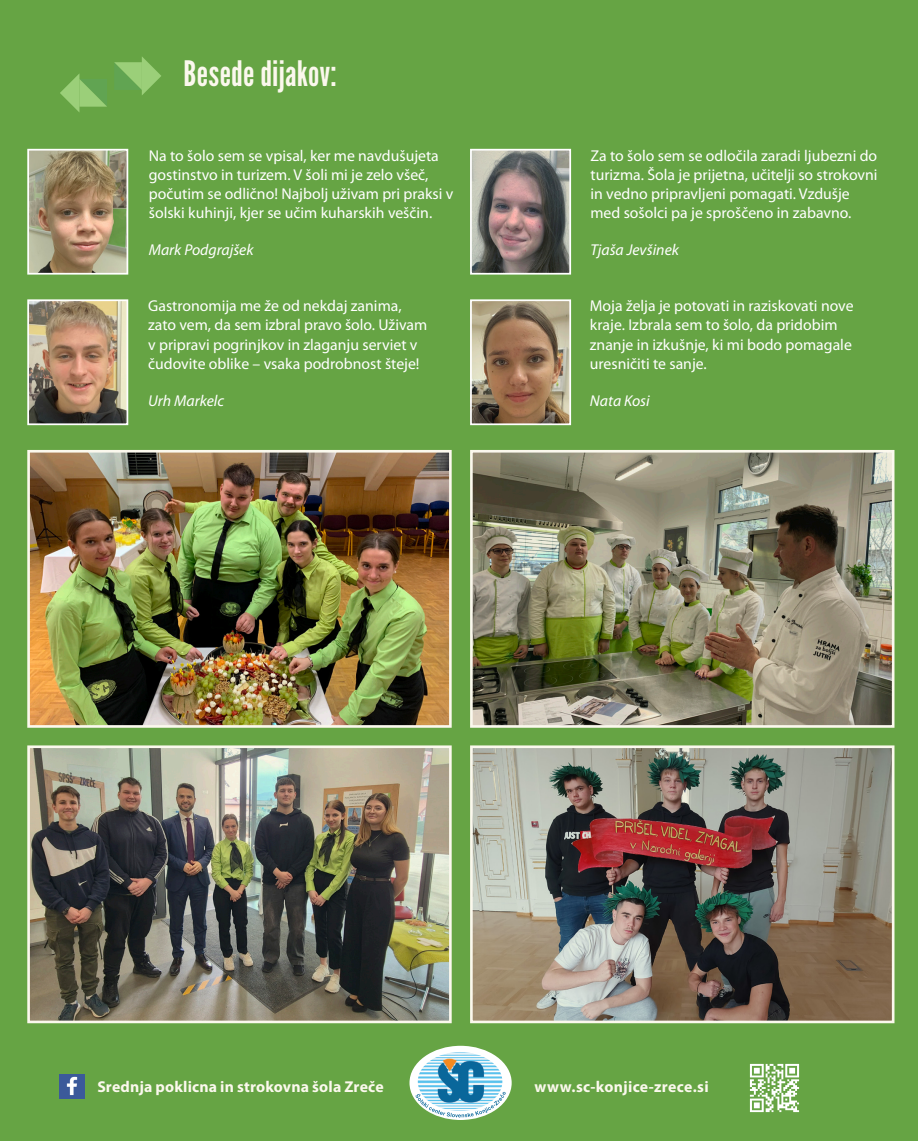
<style>
.page{position:relative;width:918px;height:1141px;background:#66a444}
.page>*{position:absolute;margin:0;border:0;box-sizing:border-box;transform-origin:0 0}
.t1{font:35px "League Gothic";letter-spacing:.01em;color:#fbf8ed}
.Normal__Web{font:15.75px/19.2px "Myriad Pro";color:#fff}
.t2{font:700 15.75px "Myriad Pro";letter-spacing:.01em;color:#fbf8ed}
.Normal__Web-2{font:italic 15.75px "Myriad Pro";color:#fff}
</style>
<div class="page">
<svg style="left:114px;top:57px;width:47px;height:38px"></svg>
<svg style="left:60px;top:74px;width:47px;height:38px"></svg>
<img style="left:59px;top:1074px;width:25px;height:25px">
<img style="left:749px;top:1063px;width:51px;height:50px">
<img style="left:30px;top:152px;width:95px;height:120px">
<div style="left:27px;top:149px;width:101px;height:126px;border:2px solid #fff"></div>
<img style="left:473px;top:152px;width:95px;height:120px">
<div style="left:470px;top:149px;width:101px;height:126px;border:2px solid #fff"></div>
<img style="left:31px;top:454px;width:417px;height:270px">
<div style="left:27px;top:450px;width:425px;height:278px;border:3px solid #fbf8ed"></div>
<img style="left:474px;top:454px;width:416px;height:270px">
<div style="left:470px;top:450px;width:424px;height:278px;border:3px solid #fbf8ed"></div>
<img style="left:474px;top:749px;width:416px;height:270px">
<div style="left:470px;top:745px;width:424px;height:278px;border:3px solid #fbf8ed"></div>
<img style="left:31px;top:749px;width:417px;height:270px">
<div style="left:27px;top:745px;width:425px;height:278px;border:3px solid #fbf8ed"></div>
<img style="left:30px;top:302px;width:95px;height:120px">
<div style="left:27px;top:299px;width:101px;height:126px;border:2px solid #fff"></div>
<img style="left:473px;top:302px;width:95px;height:120px">
<div style="left:470px;top:299px;width:101px;height:126px;border:2px solid #fff"></div>
<div style="left:409px;top:1046px;width:103px;height:74px;background:#fff;border-radius:50%"></div>
<svg style="left:415px;top:1092px;width:91px;height:25px"></svg>
<img style="left:418px;top:1052px;width:84px;height:59px">
<p class="t1" style="left:184px;top:53px;width:155px">Besede dijakov:</p>
<p class="Normal__Web" style="left:149px;top:145px;width:306px">Na to šolo sem se vpisal, ker me navdušujeta gostinstvo in turizem. V šoli mi je zelo všeč, počutim se odlično! Najbolj uživam pri praksi v šolski kuhinji, kjer se učim kuharskih veščin.</p>
<p class="Normal__Web-2" style="left:149px;top:240px;width:106px">Mark Podgrajšek</p>
<p class="Normal__Web" style="left:148px;top:296px;width:281px">Gastronomija me že od nekdaj zanima, zato vem, da sem izbral pravo šolo. Uživam v pripravi pogrinjkov in zlaganju serviet v čudovite oblike – vsaka podrobnost šteje!</p>
<p class="Normal__Web-2" style="left:148px;top:391px;width:77px">Urh Markelc</p>
<p class="Normal__Web" style="left:590px;top:145px;width:289px">Za to šolo sem se odločila zaradi ljubezni do turizma. Šola je prijetna, učitelji so strokovni in vedno pripravljeni pomagati. Vzdušje med sošolci pa je sproščeno in zabavno.</p>
<p class="Normal__Web-2" style="left:590px;top:240px;width:90px">Tjaša Jevšinek</p>
<p class="Normal__Web" style="left:590px;top:296px;width:265px">Moja želja je potovati in raziskovati nove kraje. Izbrala sem to šolo, da pridobim znanje in izkušnje, ki mi bodo pomagale uresničiti te sanje.</p>
<p class="Normal__Web-2" style="left:590px;top:391px;width:61px">Nata Kosi</p>
<p class="t2" style="left:97px;top:1076px;width:288px">Srednja poklicna in strokovna šola Zreče</p>
<p class="t2" style="left:534px;top:1076px;width:176px">www.sc-konjice-zrece.si</p>
</div>
